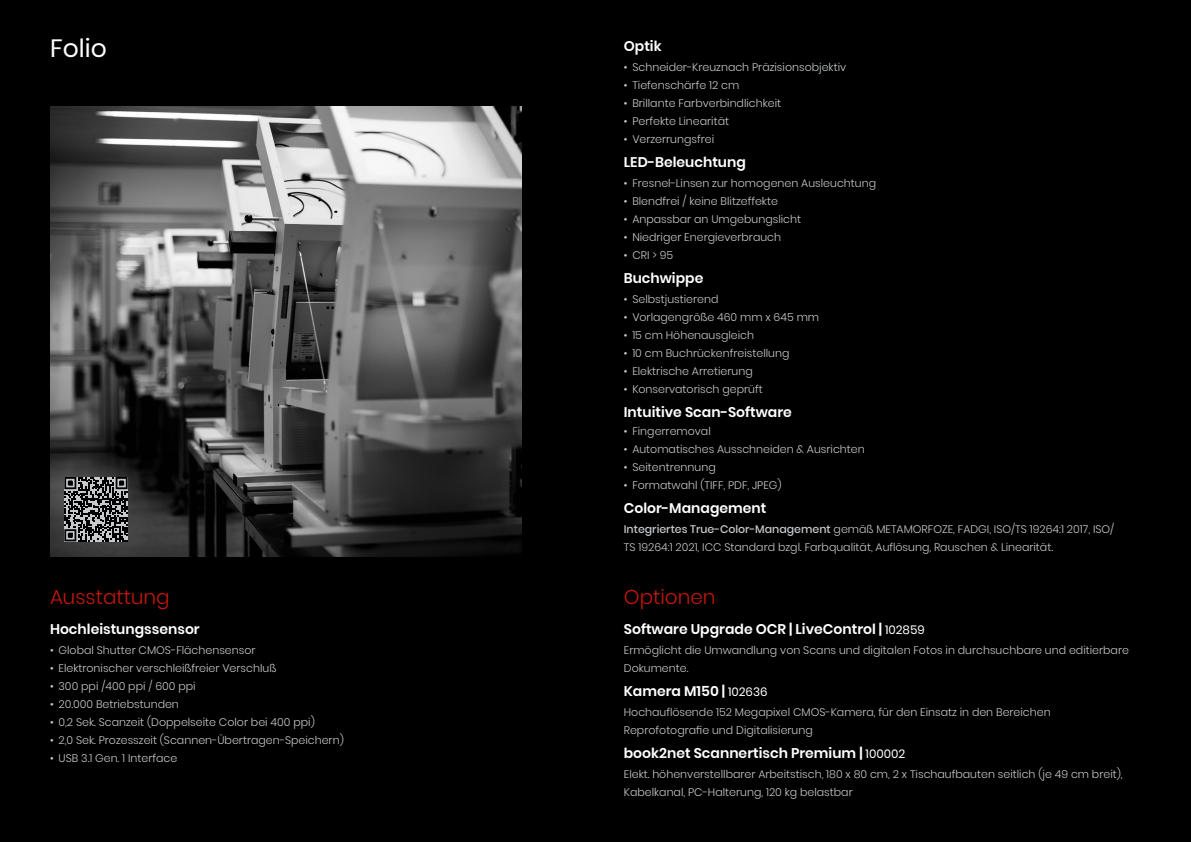
<style>
.page{position:relative;width:1191px;height:842px;background:#000}
.page>*{position:absolute;margin:0;border:0;box-sizing:border-box;transform-origin:0 0}
.t1{font:25px "Poppins";color:#fff}
.t2{font:300 20px "Poppins";color:#c7170c}
.t3{font:600 14px "Poppins";color:#fff}
.t4{font:300 11px/18px "Poppins";color:#c7cacc}
.s1{font-weight:500}
.s2{font-weight:400;font-size:12px}
</style>
<div class="page">
<img style="left:50px;top:107px;width:472px;height:449px">
<svg style="left:64px;top:477px;width:64px;height:64px"></svg>
<p class="t1" style="left:50px;top:33px;width:58px">Folio</p>
<p class="t2" style="left:50px;top:585px;width:121px">Ausstattung</p>
<p class="t3" style="left:50px;top:621px;width:151px">Hochleistungssensor</p>
<p class="t4" style="left:50px;top:641px;width:207px">• Global Shutter CMOS-Flächensensor</p>
<p class="t4" style="left:50px;top:659px;width:228px">• Elektronischer verschleißfreier Verschluß</p>
<p class="t4" style="left:50px;top:677px;width:147px">• 300 ppi /400 ppi / 600 ppi</p>
<p class="t4" style="left:50px;top:695px;width:130px">• 20.000 Betriebstunden</p>
<p class="t4" style="left:50px;top:713px;width:266px">• 0,2 Sek. Scanzeit (Doppelseite Color bei 400 ppi)</p>
<p class="t4" style="left:50px;top:731px;width:295px">• 2,0 Sek. Prozesszeit (Scannen-Übertragen-Speichern)</p>
<p class="t4" style="left:50px;top:749px;width:129px">• USB 3.1 Gen. 1 Interface</p>
<p class="t3" style="left:624px;top:37px;width:39px">Optik</p>
<p class="t4" style="left:624px;top:58px;width:224px">• Schneider-Kreuznach Präzisionsobjektiv</p>
<p class="t4" style="left:624px;top:76px;width:117px">• Tiefenschärfe 12 cm</p>
<p class="t4" style="left:624px;top:94px;width:159px">• Brillante Farbverbindlichkeit</p>
<p class="t4" style="left:624px;top:112px;width:107px">• Perfekte Linearität</p>
<p class="t4" style="left:624px;top:130px;width:92px">• Verzerrungsfrei</p>
<p class="t3" style="left:624px;top:153px;width:124px">LED-Beleuchtung</p>
<p class="t4" style="left:624px;top:174px;width:254px">• Fresnel-Linsen zur homogenen Ausleuchtung</p>
<p class="t4" style="left:624px;top:192px;width:156px">• Blendfrei / keine Blitzeffekte</p>
<p class="t4" style="left:624px;top:210px;width:179px">• Anpassbar an Umgebungslicht</p>
<p class="t4" style="left:624px;top:228px;width:159px">• Niedriger Energieverbrauch</p>
<p class="t4" style="left:624px;top:246px;width:51px">• CRI &gt; 95</p>
<p class="t3" style="left:624px;top:269px;width:81px">Buchwippe</p>
<p class="t4" style="left:624px;top:290px;width:96px">• Selbstjustierend</p>
<p class="t4" style="left:624px;top:308px;width:197px">• Vorlagengröße 460 mm x 645 mm</p>
<p class="t4" style="left:624px;top:326px;width:132px">• 15 cm Höhenausgleich</p>
<p class="t4" style="left:624px;top:344px;width:167px">• 10 cm Buchrückenfreistellung</p>
<p class="t4" style="left:624px;top:362px;width:130px">• Elektrische Arretierung</p>
<p class="t4" style="left:624px;top:380px;width:140px">• Konservatorisch geprüft</p>
<p class="t3" style="left:624px;top:403px;width:169px">Intuitive Scan-Software</p>
<p class="t4" style="left:624px;top:422px;width:88px">• Fingerremoval</p>
<p class="t4" style="left:624px;top:440px;width:242px">• Automatisches Ausschneiden &amp; Ausrichten</p>
<p class="t4" style="left:624px;top:458px;width:93px">• Seitentrennung</p>
<p class="t4" style="left:624px;top:476px;width:159px">• Formatwahl (TIFF, PDF, JPEG)</p>
<p class="t3" style="left:624px;top:499px;width:144px">Color-Management</p>
<p class="t4" style="left:624px;top:520px;width:492px"><span class="s1">Integriertes True-Color-Management</span> gemäß METAMORFOZE, FADGI, ISO/TS 19264:1 2017, ISO/<br>TS 19264:1 2021, ICC Standard bzgl. Farbqualität, Auflösung, Rauschen &amp; Linearität.</p>
<p class="t2" style="left:624px;top:585px;width:93px">Optionen</p>
<p class="t3" style="left:624px;top:621px;width:302px">Software Upgrade OCR | LiveControl | <span class="s2">102859</span></p>
<p class="t4" style="left:624px;top:641px;width:506px">Ermöglicht die Umwandlung von Scans und digitalen Fotos in durchsuchbare und editierbare<br>Dokumente.</p>
<p class="t3" style="left:624px;top:683px;width:145px">Kamera M150 | <span class="s2">102636</span></p>
<p class="t4" style="left:624px;top:703px;width:428px">Hochauflösende 152 Megapixel CMOS-Kamera, für den Einsatz in den Bereichen<br>Reprofotografie und Digitalisierung</p>
<p class="t3" style="left:624px;top:745px;width:283px">book2net Scannertisch Premium | <span class="s2">100002</span></p>
<p class="t4" style="left:624px;top:765px;width:500px">Elekt. höhenverstellbarer Arbeitstisch, 180 x 80 cm, 2 x Tischaufbauten seitlich (je 49 cm breit),<br>Kabelkanal, PC-Halterung, 120 kg belastbar</p>
</div>
